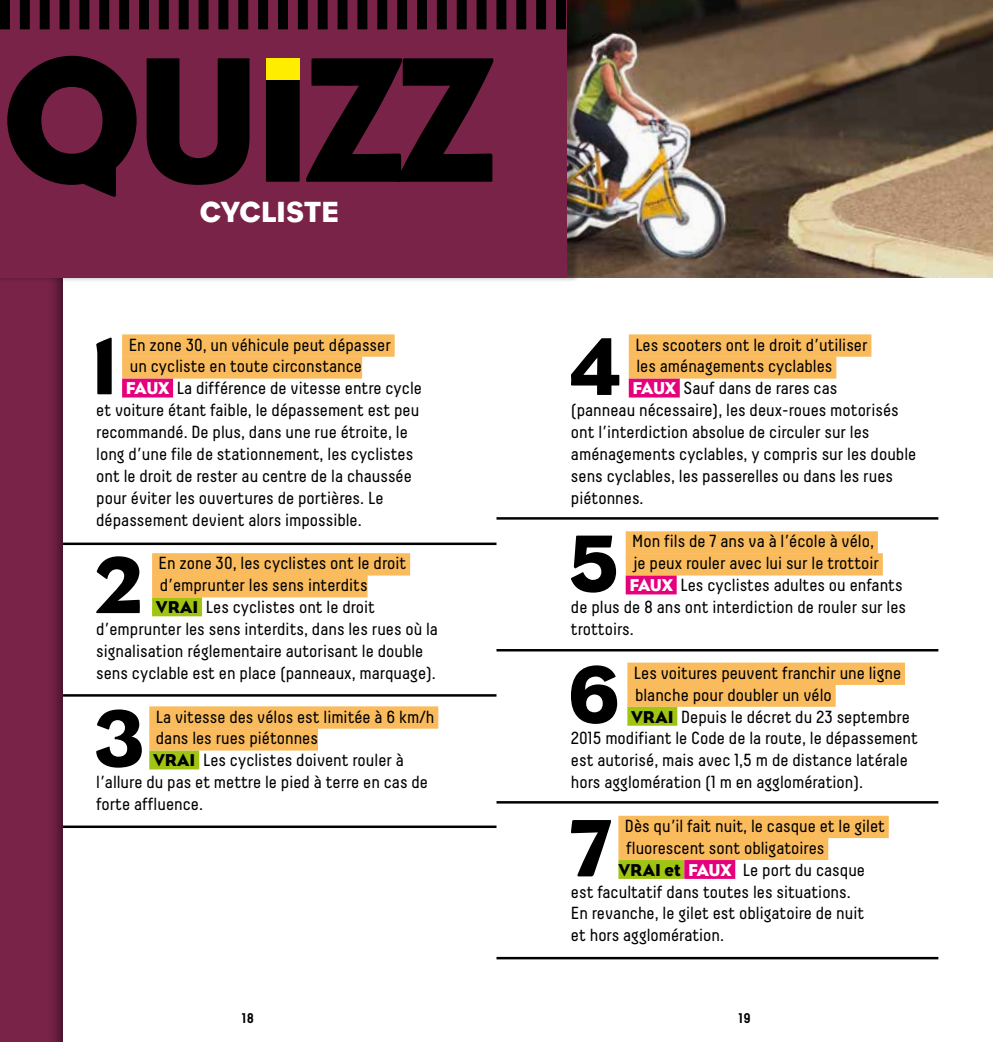
<style>
.page{position:relative;width:993px;height:1042px;background:#fff}
.page>*{position:absolute;margin:0;border:0;box-sizing:border-box;transform-origin:0 0}
.t1{font:182px "Bureau Eagle";letter-spacing:-.05em;color:#000}
.t2{font:82.08px "Bureau Eagle";color:#000}
.t3{font:29.75px "Bureau Eagle";color:#fff}
.t4{font:17.5px "Decima";color:#000}
.t5{font:700 14px "Decima";color:#000}
.s1{color:#fabb5c}
.s2{font-family:"Bureau Eagle";color:#fff}
.s3{font-family:"Bureau Eagle"}
</style>
<div class="page">
<div style="left:0;top:0;width:65px;height:1042px;background:#000;opacity:.48"></div>
<img style="left:580px;top:0;width:412px;height:278px">
<div style="left:0;top:0;width:580px;height:283px;background:#000;opacity:.33"></div>
<div style="left:0;top:0;width:566px;height:278px;background:#792349"></div>
<div style="left:122px;top:334px;width:272px;height:23px;background:#fabb5c"></div>
<div style="left:122px;top:356px;width:240px;height:23px;background:#fabb5c"></div>
<div style="left:122px;top:379px;width:51px;height:18px;background:#e5007c"></div>
<div style="left:152px;top:553px;width:258px;height:22px;background:#fabb5c"></div>
<div style="left:152px;top:575px;width:215px;height:22px;background:#fabb5c"></div>
<div style="left:152px;top:597px;width:50px;height:19px;background:#9fc512"></div>
<div style="left:149px;top:706px;width:289px;height:23px;background:#fabb5c"></div>
<div style="left:149px;top:728px;width:169px;height:22px;background:#fabb5c"></div>
<div style="left:149px;top:750px;width:50px;height:19px;background:#9fc512"></div>
<div style="left:628px;top:334px;width:243px;height:23px;background:#fabb5c"></div>
<div style="left:628px;top:356px;width:208px;height:23px;background:#fabb5c"></div>
<div style="left:628px;top:379px;width:51px;height:18px;background:#e5007c"></div>
<div style="left:625px;top:531px;width:252px;height:23px;background:#fabb5c"></div>
<div style="left:625px;top:553px;width:257px;height:22px;background:#fabb5c"></div>
<div style="left:625px;top:575px;width:51px;height:19px;background:#e5007c"></div>
<div style="left:627px;top:662px;width:277px;height:23px;background:#fabb5c"></div>
<div style="left:627px;top:684px;width:208px;height:23px;background:#fabb5c"></div>
<div style="left:627px;top:707px;width:50px;height:19px;background:#9fc512"></div>
<div style="left:618px;top:816px;width:270px;height:22px;background:#fabb5c"></div>
<div style="left:618px;top:837px;width:210px;height:23px;background:#fabb5c"></div>
<div style="left:618px;top:860px;width:66px;height:19px;background:#9fc512"></div>
<div style="left:684px;top:860px;width:51px;height:19px;background:#e5007c"></div>
<hr style="left:63px;top:542px;width:433px;height:3px;background:#000">
<hr style="left:496px;top:649px;width:442px;height:2px;background:#000">
<hr style="left:496px;top:517px;width:442px;height:3px;background:#000">
<hr style="left:496px;top:801px;width:442px;height:2px;background:#000">
<hr style="left:496px;top:957px;width:442px;height:2px;background:#000">
<hr style="left:63px;top:825px;width:433px;height:3px;background:#000">
<hr style="left:63px;top:694px;width:433px;height:2px;background:#000">
<svg style="left:0;top:0;width:566px;height:29px"></svg>
<div style="left:266px;top:58px;width:33px;height:22px;background:#ffed00"></div>
<h1 class="t1" style="left:0;top:16px;width:497px">QUIZZ</h1>
<h3 class="t3" style="left:199px;top:194px;width:140px">CYCLISTE</h3>
<h2 class="t2" style="left:91px;top:320px;width:28px">1</h2>
<p class="t4" style="left:122px;top:335px;width:270px"><span class="s1">-</span>En zone 30, un véhicule peut dépasser</p>
<p class="t4" style="left:130px;top:356px;width:234px">un cycliste en toute circonstance</p>
<p class="t4" style="left:126px;top:378px;width:297px"><span class="s2">FAUX</span> La différence de vitesse entre cycle</p>
<p class="t4" style="left:96px;top:400px;width:324px">et voiture étant faible, le dépassement est peu</p>
<p class="t4" style="left:96px;top:422px;width:313px">recommandé. De plus, dans une rue étroite, le</p>
<p class="t4" style="left:96px;top:444px;width:318px">long d’une file de stationnement, les cyclistes</p>
<p class="t4" style="left:96px;top:466px;width:317px">ont le droit de rester au centre de la chaussée</p>
<p class="t4" style="left:96px;top:488px;width:288px">pour éviter les ouvertures de portières. Le</p>
<p class="t4" style="left:96px;top:510px;width:267px">dépassement devient alors impossible.</p>
<h2 class="t2" style="left:96px;top:538px;width:49px">2</h2>
<p class="t4" style="left:152px;top:553px;width:255px"><span class="s1">-</span>En zone 30, les cyclistes ont le droit</p>
<p class="t4" style="left:160px;top:575px;width:209px">d’emprunter les sens interdits</p>
<p class="t4" style="left:156px;top:597px;width:221px"><span class="s3">VRAI</span> Les cyclistes ont le droit</p>
<p class="t4" style="left:96px;top:619px;width:343px">d’emprunter les sens interdits, dans les rues où la</p>
<p class="t4" style="left:96px;top:641px;width:328px">signalisation réglementaire autorisant le double</p>
<p class="t4" style="left:96px;top:663px;width:341px">sens cyclable est en place (panneaux, marquage).</p>
<h2 class="t2" style="left:95px;top:691px;width:49px">3</h2>
<p class="t4" style="left:149px;top:706px;width:286px"><span class="s1">-</span>La vitesse des vélos est limitée à 6 km/h</p>
<p class="t4" style="left:149px;top:728px;width:170px"><span class="s1">-</span>dans les rues piétonnes</p>
<p class="t4" style="left:153px;top:750px;width:252px"><span class="s3">VRAI</span> Les cyclistes doivent rouler à</p>
<p class="t4" style="left:96px;top:772px;width:333px">l’allure du pas et mettre le pied à terre en cas de</p>
<p class="t4" style="left:96px;top:794px;width:108px">forte affluence.</p>
<h2 class="t2" style="left:570px;top:320px;width:52px">4</h2>
<p class="t4" style="left:628px;top:335px;width:240px"><span class="s1">-</span>Les scooters ont le droit d’utiliser</p>
<p class="t4" style="left:636px;top:356px;width:197px">les aménagements cyclables</p>
<p class="t4" style="left:632px;top:378px;width:206px"><span class="s2">FAUX</span> Sauf dans de rares cas</p>
<p class="t4" style="left:570px;top:400px;width:329px">(panneau nécessaire), les deux-roues motorisés</p>
<p class="t4" style="left:570px;top:422px;width:300px">ont l’interdiction absolue de circuler sur les</p>
<p class="t4" style="left:570px;top:444px;width:347px">aménagements cyclables, y compris sur les double</p>
<p class="t4" style="left:570px;top:466px;width:323px">sens cyclables, les passerelles ou dans les rues</p>
<p class="t4" style="left:570px;top:488px;width:74px">piétonnes.</p>
<h2 class="t2" style="left:569px;top:516px;width:49px">5</h2>
<p class="t4" style="left:625px;top:531px;width:250px"><span class="s1">-</span>Mon fils de 7 ans va à l’école à vélo,</p>
<p class="t4" style="left:633px;top:553px;width:247px">je peux rouler avec lui sur le trottoir</p>
<p class="t4" style="left:629px;top:575px;width:274px"><span class="s2">FAUX</span> Les cyclistes adultes ou enfants</p>
<p class="t4" style="left:570px;top:597px;width:336px">de plus de 8 ans ont interdiction de rouler sur les</p>
<p class="t4" style="left:570px;top:619px;width:64px">trottoirs.</p>
<h2 class="t2" style="left:568px;top:648px;width:53px">6</h2>
<p class="t4" style="left:627px;top:663px;width:275px"><span class="s1">-</span>Les voitures peuvent franchir une ligne</p>
<p class="t4" style="left:635px;top:685px;width:198px">blanche pour doubler un vélo</p>
<p class="t4" style="left:631px;top:706px;width:280px"><span class="s3">VRAI</span> Depuis le décret du 23 septembre</p>
<p class="t4" style="left:570px;top:728px;width:348px">2015 modifiant le Code de la route, le dépassement</p>
<p class="t4" style="left:570px;top:750px;width:338px">est autorisé, mais avec 1,5 m de distance latérale</p>
<p class="t4" style="left:570px;top:772px;width:293px">hors agglomération (1 m en agglomération).</p>
<h2 class="t2" style="left:570px;top:801px;width:41px">7</h2>
<p class="t4" style="left:618px;top:816px;width:268px"><span class="s1">-</span>Dès qu’il fait nuit, le casque et le gilet</p>
<p class="t4" style="left:626px;top:838px;width:200px">fluorescent sont obligatoires</p>
<p class="t4" style="left:618px;top:860px;width:248px"><span class="s3">VRAI et</span> <span class="s2">FAUX</span> Le port du casque</p>
<p class="t4" style="left:570px;top:881px;width:281px">est facultatif dans toutes les situations.</p>
<p class="t4" style="left:570px;top:903px;width:294px">En revanche, le gilet est obligatoire de nuit</p>
<p class="t4" style="left:570px;top:925px;width:155px">et hors agglomération.</p>
<p class="t5" style="left:242px;top:1009px;width:14px">18</p>
<p class="t5" style="left:738px;top:1009px;width:14px">19</p>
</div>
